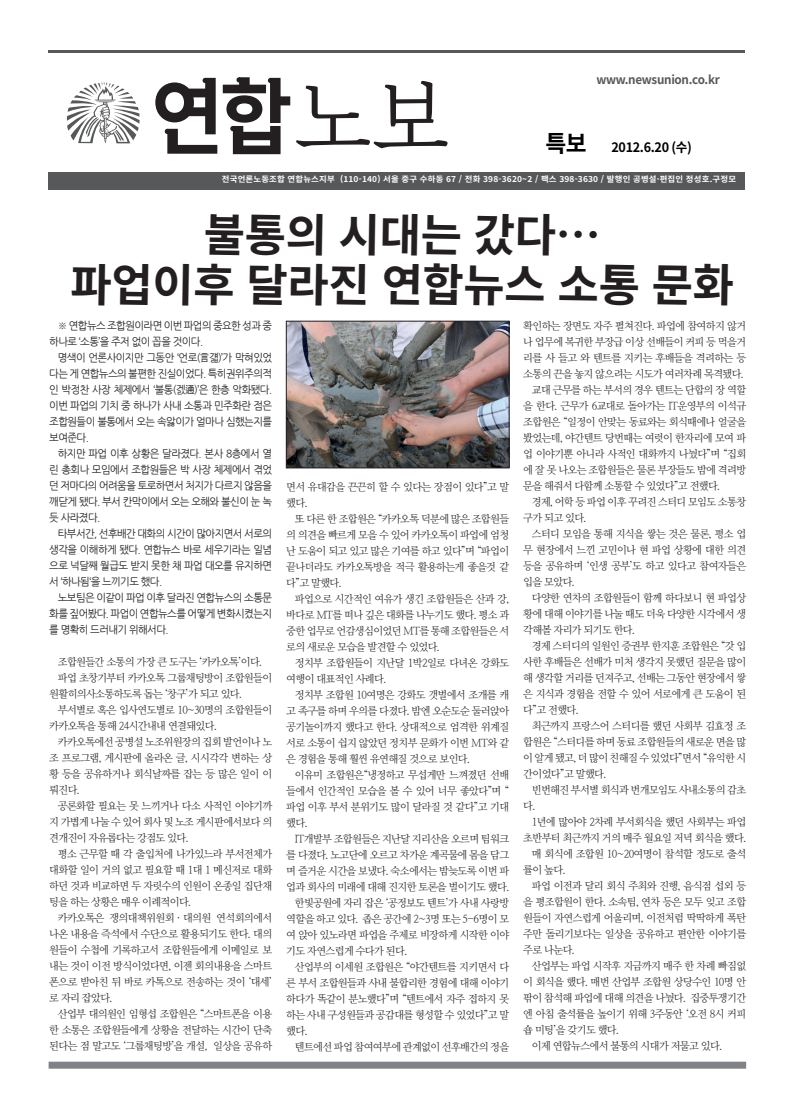
<style>
.page{position:relative;width:794px;height:1120px;background:#fff}
.page>*{position:absolute;margin:0;border:0;box-sizing:border-box;transform-origin:0 0}
.t1{font:700 45px/49.9px "Noto Sans CJ Kkr";color:#231f20;text-align:center}
.t2{font:700 23.4px "Noto Sans CJ Kkr";color:#000}
.t3{font:700 13px "Noto Sans CJ Kkr";letter-spacing:-.025em;color:#000}
.t4{font:700 12px "Noto Sans CJ Kkr";letter-spacing:-.025em;color:#57585a}
.t5{font:10.6px/16px "Nanum Myeongjo OTF";letter-spacing:-.055em;color:#231f20;text-align:justify}
.t6{font:10.6px/16px "Nanum Gothic";letter-spacing:-.055em;color:#231f20;text-align:justify}
.t7{font:700 8px "Noto Sans CJ Kkr";letter-spacing:.02em;color:#fff;scale:1.05 1}
</style>
<div class="page">
<div style="left:49px;top:172px;width:696px;height:18px;background:#57585a"></div>
<hr style="left:49px;top:50px;width:696px;height:3px;background:#57585a">
<svg style="left:296px;top:81px;width:151px;height:67px"></svg>
<svg style="left:155px;top:78px;width:62px;height:76px"></svg>
<svg style="left:223px;top:77px;width:67px;height:77px"></svg>
<div style="left:49px;top:1061px;width:697px;height:7px;background:#808285"></div>
<svg style="left:67px;top:82px;width:73px;height:62px"></svg>
<img style="left:288px;top:323px;width:219px;height:143px">
<div style="left:286px;top:321px;width:223px;height:147px;border:1px solid #231f20"></div>
<p class="t4" style="left:596px;top:73px;width:125px">www.newsunion.co.kr</p>
<h2 class="t2" style="left:545px;top:130px;width:43px">특보</h2>
<p class="t3" style="left:611px;top:140px;width:82px">2012.6.20 (수)</p>
<p class="t7" style="left:222px;top:175px;width:491px">전국언론노동조합 연합뉴스지부 (110-140) 서울 중구 수하동 67 / 전화 398-3620~2 / 팩스 398-3630 / 발행인 공병설·편집인 정성호.구정모</p>
<h1 class="t1" style="left:72px;top:205px;width:665px;rotate:1deg">불통의 시대는 갔다…<br>파업이후 달라진 연합뉴스 소통 문화</h1>
<p class="t6" style="left:49px;top:318px;width:224px;text-indent:9px">※ 연합뉴스 조합원이라면 이번 파업의 중요한 성과 중 하나로 ‘소통’을 주저 없이 꼽을 것이다.</p>
<p class="t6" style="left:49px;top:350px;width:224px;text-indent:9px">명색이 언론사이지만 그동안 ‘언로(言걟)’가 막혀있었 다는 게 연합뉴스의 불편한 진실이었다. 특히권위주의적 인 박정찬 사장 체제에서 ‘불통(겘通)’은 한층 악화됐다. 이번 파업의 기치 중 하나가 사내 소통과 민주화란 점은 조합원들이 불통에서 오는 속앓이가 얼마나 심했는지를 보여준다.</p>
<p class="t6" style="left:49px;top:446px;width:224px;text-indent:9px">하지만 파업 이후 상황은 달라졌다. 본사 8층에서 열 린 총회나 모임에서 조합원들은 박 사장 체제에서 겪었 던 저마다의 어려움을 토로하면서 처지가 다르지 않음을 깨닫게 됐다. 부서 칸막이에서 오는 오해와 불신이 눈 녹 듯 사라졌다.</p>
<p class="t6" style="left:49px;top:526px;width:224px;text-indent:9px">타부서간, 선후배간 대화의 시간이 많아지면서 서로의 생각을 이해하게 됐다. 연합뉴스 바로 세우기라는 일념 으로 넉달째 월급도 받지 못한 채 파업 대오를 유지하면 서 ‘하나됨‘을 느끼기도 했다.</p>
<p class="t6" style="left:49px;top:590px;width:224px;text-indent:9px">노보팀은 이같이 파업 이후 달라진 연합뉴스의 소통문 화를 짚어봤다. 파업이 연합뉴스를 어떻게 변화시켰는지 를 명확히 드러내기 위해서다.</p>
<p class="t5" style="left:58px;top:654px;width:206px">조합원들간 소통의 가장 큰 도구는 ‘카카오톡’이다.</p>
<p class="t5" style="left:58px;top:670px;width:216px">파업 초창기부터 카카오톡 그룹채팅방이 조합원들이</p>
<p class="t5" style="left:49px;top:686px;width:194px">원활히의사소통하도록 돕는 ‘창구’가 되고 있다.</p>
<p class="t5" style="left:58px;top:702px;width:216px">부서별로 혹은 입사연도별로 10~30명의 조합원들이</p>
<p class="t5" style="left:49px;top:718px;width:169px">카카오톡을 통해 24시간내내 연결돼있다.</p>
<p class="t5" style="left:58px;top:734px;width:216px">카카오톡에선 공병설 노조위원장의 집회 발언이나 노</p>
<p class="t5" style="left:49px;top:750px;width:224px">조 프로그램, 게시판에 올라온 글, 시시각각 변하는 상</p>
<p class="t5" style="left:49px;top:766px;width:224px">황 등을 공유하거나 회식날짜를 잡는 등 많은 일이 이</p>
<p class="t5" style="left:49px;top:782px;width:32px">뤄진다.</p>
<p class="t5" style="left:58px;top:798px;width:216px">공론화할 필요는 못 느끼거나 다소 사적인 이야기까</p>
<p class="t5" style="left:49px;top:814px;width:224px">지 가볍게 나눌 수 있어 회사 및 노조 게시판에서보다 의</p>
<p class="t5" style="left:49px;top:830px;width:141px">견개진이 자유롭다는 강점도 있다.</p>
<p class="t5" style="left:58px;top:846px;width:216px">평소 근무할 때 각 출입처에 나가있느라 부서전체가</p>
<p class="t5" style="left:49px;top:862px;width:224px">대화할 일이 거의 없고 필요할 때 1대 1 메신저로 대화</p>
<p class="t5" style="left:49px;top:878px;width:224px">하던 것과 비교하면 두 자릿수의 인원이 온종일 집단채</p>
<p class="t5" style="left:49px;top:894px;width:143px">팅을 하는 상황은 매우 이례적이다.</p>
<p class="t5" style="left:58px;top:910px;width:216px">카카오톡은 쟁의대책위원회ㆍ대의원 연석회의에서</p>
<p class="t5" style="left:49px;top:926px;width:224px">나온 내용을 즉석에서 수단으로 활용되기도 한다. 대의</p>
<p class="t5" style="left:49px;top:942px;width:224px">원들이 수첩에 기록하고서 조합원들에게 이메일로 보</p>
<p class="t5" style="left:49px;top:958px;width:224px">내는 것이 이전 방식이었다면, 이젠 회의내용을 스마트</p>
<p class="t5" style="left:49px;top:974px;width:224px">폰으로 받아친 뒤 바로 카톡으로 전송하는 것이 ‘대세’</p>
<p class="t5" style="left:49px;top:990px;width:65px">로 자리 잡았다.</p>
<p class="t5" style="left:58px;top:1006px;width:216px">산업부 대의원인 임형섭 조합원은 “스마트폰을 이용</p>
<p class="t5" style="left:49px;top:1022px;width:224px">한 소통은 조합원들에게 상황을 전달하는 시간이 단축</p>
<p class="t5" style="left:49px;top:1038px;width:224px">된다는 점 말고도 ‘그룹채팅방’을 개설, 일상을 공유하</p>
<p class="t5" style="left:286px;top:479px;width:224px">면서 유대감을 끈끈히 할 수 있다는 장점이 있다”고 말 했다.</p>
<p class="t5" style="left:286px;top:511px;width:224px;text-indent:9px">또 다른 한 조합원은 “카카오톡 덕분에 많은 조합원들 의 의견을 빠르게 모을 수 있어 카카오톡이 파업에 엄청 난 도움이 되고 있고 많은 기여를 하고 있다”며 “파업이 끝나더라도 카카오톡방을 적극 활용하는게 좋을것 같 다”고 말했다.</p>
<p class="t5" style="left:286px;top:591px;width:224px;text-indent:9px">파업으로 시간적인 여유가 생긴 조합원들은 산과 강, 바다로 MT를 떠나 깊은 대화를 나누기도 했다. 평소 과 중한 업무로 언감생심이었던 MT를 통해 조합원들은 서 로의 새로운 모습을 발견할 수 있었다.</p>
<p class="t5" style="left:286px;top:655px;width:224px;text-indent:9px">정치부 조합원들이 지난달 1박2일로 다녀온 강화도 여행이 대표적인 사례다.</p>
<p class="t5" style="left:286px;top:687px;width:224px;text-indent:9px">정치부 조합원 10여명은 강화도 갯벌에서 조개를 캐 고 족구를 하며 우의를 다졌다. 밤엔 오순도순 둘러앉아 공기놀이까지 했다고 한다. 상대적으로 엄격한 위계질 서로 소통이 쉽지 않았던 정치부 문화가 이번 MT와 같 은 경험을 통해 훨씬 유연해질 것으로 보인다.</p>
<p class="t5" style="left:286px;top:767px;width:224px;text-indent:9px">이유미 조합원은“냉정하고 무섭게만 느껴졌던 선배 들에서 인간적인 모습을 볼 수 있어 너무 좋았다”며 “ 파업 이후 부서 분위기도 많이 달라질 것 같다”고 기대 했다.</p>
<p class="t5" style="left:295px;top:831px;width:216px">IT개발부 조합원들은 지난달 지리산을 오르며 팀워크</p>
<p class="t5" style="left:286px;top:847px;width:224px">를 다졌다. 노고단에 오르고 차가운 계곡물에 몸을 담그</p>
<p class="t5" style="left:286px;top:863px;width:224px">며 즐거운 시간을 보냈다. 숙소에서는 밤늦도록 이번 파</p>
<p class="t5" style="left:286px;top:879px;width:224px">업과 회사의 미래에 대해 진지한 토론을 벌이기도 했다.</p>
<p class="t5" style="left:295px;top:895px;width:216px">한빛공원에 자리 잡은 ‘공정보도 텐트’가 사내 사랑방</p>
<p class="t5" style="left:286px;top:911px;width:224px">역할을 하고 있다. 좁은 공간에 2~3명 또는 5-6명이 모</p>
<p class="t5" style="left:286px;top:927px;width:224px">여 앉아 있노라면 파업을 주제로 비장하게 시작한 이야</p>
<p class="t5" style="left:286px;top:943px;width:122px">기도 자연스럽게 수다가 된다.</p>
<p class="t5" style="left:295px;top:959px;width:216px">산업부의 이세원 조합원은 “야간텐트를 지키면서 다</p>
<p class="t5" style="left:286px;top:975px;width:224px">른 부서 조합원들과 사내 불합리한 경험에 대해 이야기</p>
<p class="t5" style="left:286px;top:991px;width:224px">하다가 똑같이 분노했다”며 “텐트에서 자주 접하지 못</p>
<p class="t5" style="left:286px;top:1007px;width:224px">하는 사내 구성원들과 공감대를 형성할 수 있었다”고 말</p>
<p class="t5" style="left:286px;top:1023px;width:23px">했다.</p>
<p class="t5" style="left:295px;top:1039px;width:216px">텐트에선 파업 참여여부에 관계없이 선후배간의 정을</p>
<p class="t5" style="left:523px;top:317px;width:224px">확인하는 장면도 자주 펼쳐진다. 파업에 참여하지 않거</p>
<p class="t5" style="left:523px;top:333px;width:224px">나 업무에 복귀한 부장급 이상 선배들이 커피 등 먹을거</p>
<p class="t5" style="left:523px;top:349px;width:224px">리를 사 들고 와 텐트를 지키는 후배들을 격려하는 등</p>
<p class="t5" style="left:523px;top:365px;width:222px">소통의 끈을 놓지 않으려는 시도가 여러차례 목격됐다.</p>
<p class="t5" style="left:532px;top:381px;width:216px">교대 근무를 하는 부서의 경우 텐트는 단합의 장 역할</p>
<p class="t5" style="left:523px;top:397px;width:224px">을 한다. 근무가 6교대로 돌아가는 IT운영부의 이석규</p>
<p class="t5" style="left:523px;top:413px;width:224px">조합원은 “일정이 안맞는 동료와는 회식때에나 얼굴을</p>
<p class="t5" style="left:523px;top:429px;width:224px">봤었는데, 야간텐트 당번때는 여럿이 한자리에 모여 파</p>
<p class="t5" style="left:523px;top:445px;width:224px">업 이야기뿐 아니라 사적인 대화까지 나눴다”며 “집회</p>
<p class="t5" style="left:523px;top:461px;width:224px">에 잘 못 나오는 조합원들은 물론 부장들도 밤에 격려방</p>
<p class="t5" style="left:523px;top:477px;width:198px">문을 해줘서 다함께 소통할 수 있었다”고 전했다.</p>
<p class="t5" style="left:532px;top:493px;width:216px">경제, 어학 등 파업 이후 꾸려진 스터디 모임도 소통창</p>
<p class="t5" style="left:523px;top:509px;width:65px">구가 되고 있다.</p>
<p class="t5" style="left:532px;top:525px;width:216px">스터디 모임을 통해 지식을 쌓는 것은 물론, 평소 업</p>
<p class="t5" style="left:523px;top:541px;width:224px">무 현장에서 느낀 고민이나 현 파업 상황에 대한 의견</p>
<p class="t5" style="left:523px;top:557px;width:224px">등을 공유하며 ‘인생 공부’도 하고 있다고 참여자들은</p>
<p class="t5" style="left:523px;top:573px;width:53px">입을 모았다.</p>
<p class="t5" style="left:532px;top:589px;width:216px">다양한 연차의 조합원들이 함께 하다보니 현 파업상</p>
<p class="t5" style="left:523px;top:605px;width:224px">황에 대해 이야기를 나눌 때도 더욱 다양한 시각에서 생</p>
<p class="t5" style="left:523px;top:621px;width:113px">각해볼 자리가 되기도 한다.</p>
<p class="t5" style="left:532px;top:637px;width:216px">경제 스터디의 일원인 증권부 한지훈 조합원은 “갓 입</p>
<p class="t5" style="left:523px;top:653px;width:224px">사한 후배들은 선배가 미처 생각지 못했던 질문을 많이</p>
<p class="t5" style="left:523px;top:669px;width:224px">해 생각할 거리를 던져주고, 선배는 그동안 현장에서 쌓</p>
<p class="t5" style="left:523px;top:685px;width:224px">은 지식과 경험을 전할 수 있어 서로에게 큰 도움이 된</p>
<p class="t5" style="left:523px;top:701px;width:57px">다”고 전했다.</p>
<p class="t5" style="left:532px;top:717px;width:216px">최근까지 프랑스어 스터디를 했던 사회부 김효정 조</p>
<p class="t5" style="left:523px;top:733px;width:224px">합원은 “스터디를 하며 동료 조합원들의 새로운 면을 많</p>
<p class="t5" style="left:523px;top:749px;width:224px">이 알게 됐고, 더 많이 친해질 수 있었다”면서 “유익한 시</p>
<p class="t5" style="left:523px;top:765px;width:84px">간이었다”고 말했다.</p>
<p class="t5" style="left:532px;top:781px;width:216px">빈번해진 부서별 회식과 번개모임도 사내소통의 감초</p>
<p class="t5" style="left:523px;top:797px;width:14px">다.</p>
<p class="t5" style="left:532px;top:813px;width:216px">1년에 많아야 2차례 부서회식을 했던 사회부는 파업</p>
<p class="t5" style="left:523px;top:829px;width:224px">초반부터 최근까지 거의 매주 월요일 저녁 회식을 했다.</p>
<p class="t5" style="left:532px;top:845px;width:216px">매 회식에 조합원 10~20여명이 참석할 정도로 출석</p>
<p class="t5" style="left:523px;top:861px;width:44px">률이 높다.</p>
<p class="t5" style="left:532px;top:877px;width:216px">파업 이전과 달리 회식 주최와 진행, 음식점 섭외 등</p>
<p class="t5" style="left:523px;top:893px;width:224px">을 평조합원이 한다. 소속팀, 연차 등은 모두 잊고 조합</p>
<p class="t5" style="left:523px;top:909px;width:224px">원들이 자연스럽게 어울리며, 이전처럼 딱딱하게 폭탄</p>
<p class="t5" style="left:523px;top:925px;width:224px">주만 돌리기보다는 일상을 공유하고 편안한 이야기를</p>
<p class="t5" style="left:523px;top:941px;width:53px">주로 나눈다.</p>
<p class="t5" style="left:532px;top:957px;width:216px">산업부는 파업 시작후 지금까지 매주 한 차례 빠짐없</p>
<p class="t5" style="left:523px;top:973px;width:224px">이 회식을 했다. 매번 산업부 조합원 상당수인 10명 안</p>
<p class="t5" style="left:523px;top:989px;width:224px">팎이 참석해 파업에 대해 의견을 나눴다. 집중투쟁기간</p>
<p class="t5" style="left:523px;top:1005px;width:224px">엔 아침 출석률을 높이기 위해 3주동안 ‘오전 8시 커피</p>
<p class="t5" style="left:523px;top:1021px;width:97px">숍 미팅’을 갖기도 했다.</p>
<p class="t5" style="left:532px;top:1037px;width:192px">이제 연합뉴스에서 불통의 시대가 저물고 있다.</p>
</div>
